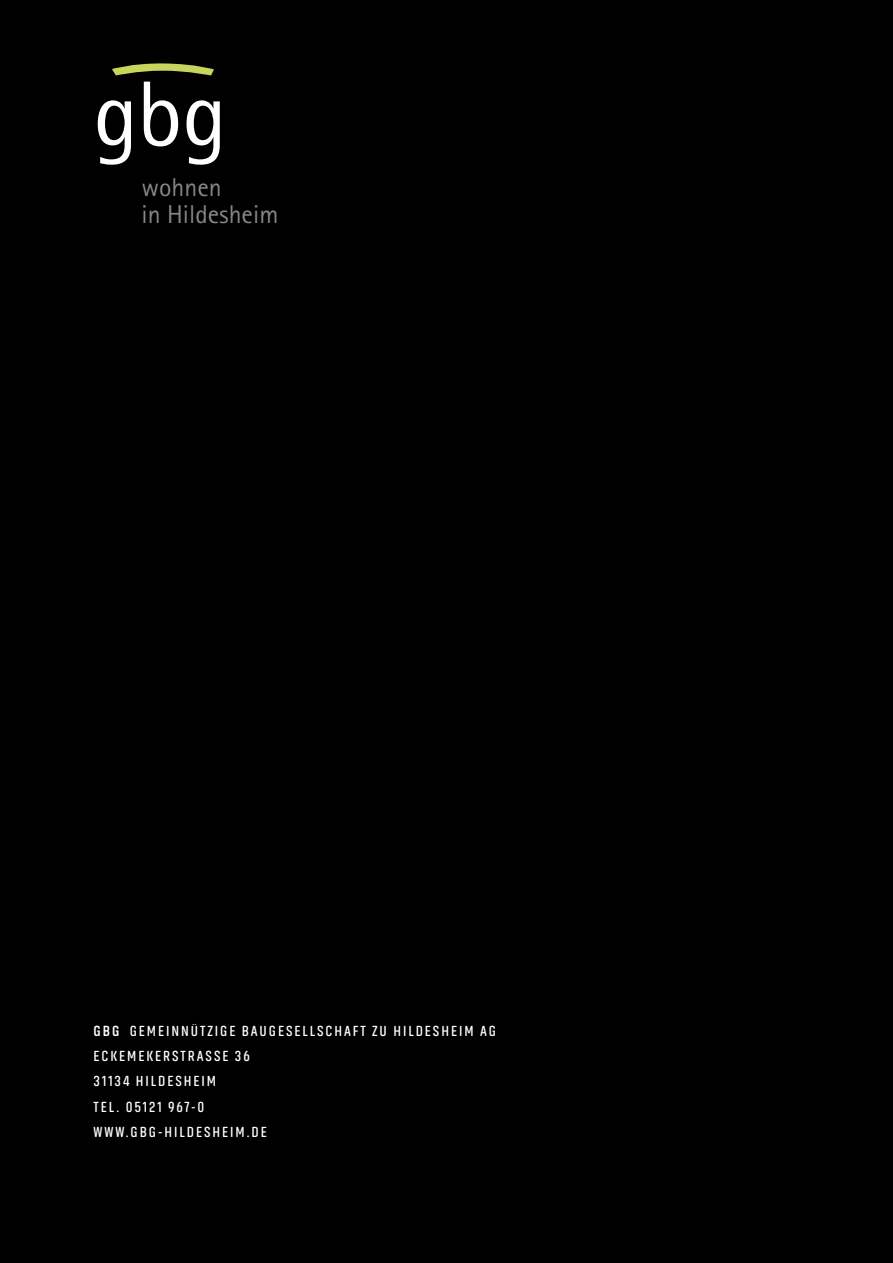
<style>
.page{position:relative;width:893px;height:1263px;background:#000}
.page>*{position:absolute;margin:0;border:0;box-sizing:border-box;transform-origin:0 0}
.t1{font:92.55px "Rotis Sans Serif";color:#fff}
.t2{font:25.8px/27px "Rotis Sans Serif";color:#878786}
.t3{font:600 15px/25.2px "Akhand Soft";letter-spacing:.13em;color:#fff}
.s1{font-weight:700}
</style>
<div class="page">
<svg style="left:112px;top:63px;width:102px;height:13px"></svg>
<h1 class="t1" style="left:94px;top:60px;width:135px">gbg</h1>
<h2 class="t2" style="left:141px;top:173px;width:138px">wohnen<br>in Hildesheim</h2>
<p class="t3" style="left:94px;top:1018px;width:404px"><span class="s1">GBG</span> GEMEINNÜTZIGE BAUGESELLSCHAFT ZU HILDESHEIM AG<br>ECKEMEKERSTRASSE 36<br>31134 HILDESHEIM<br>TEL. 05121 967-0<br>WWW.GBG-HILDESHEIM.DE</p>
</div>
